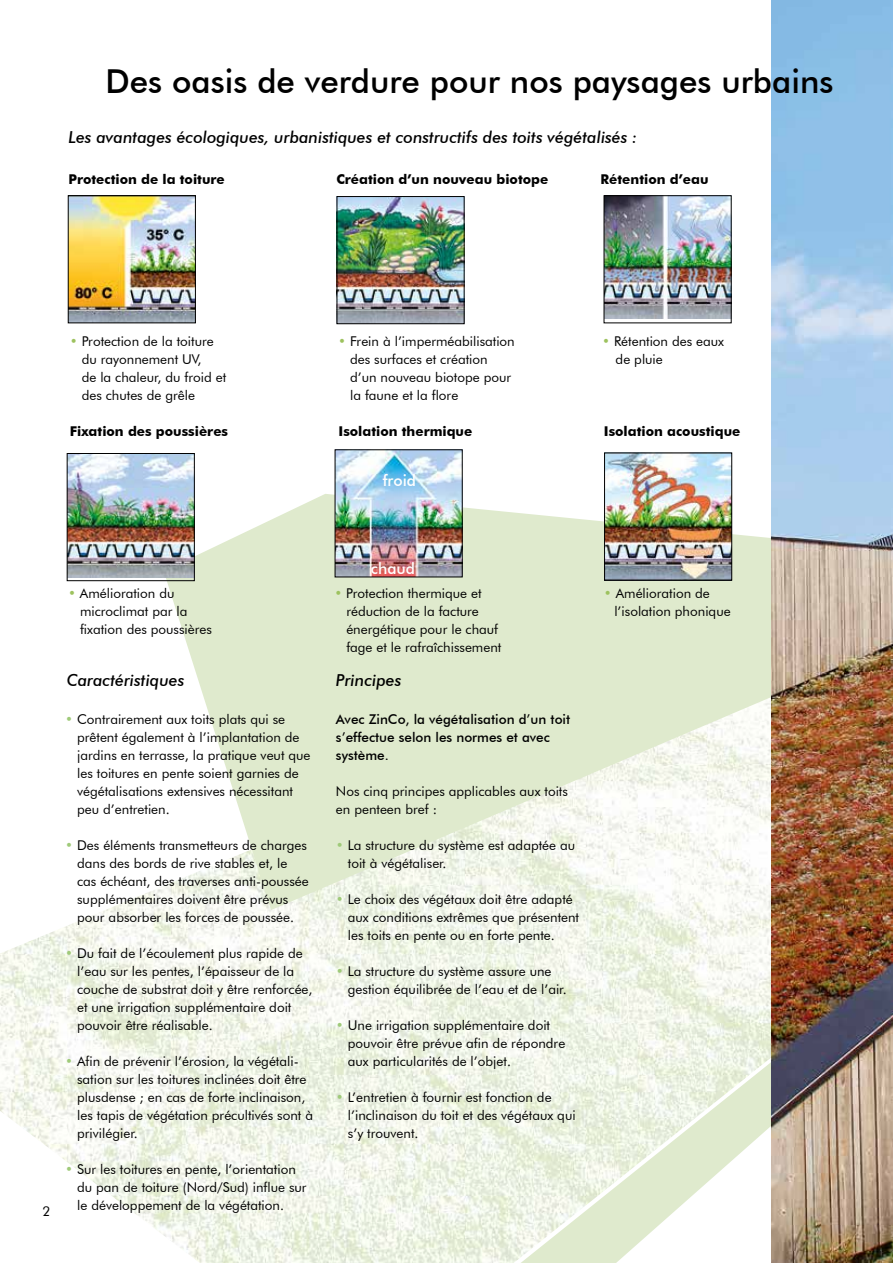
<style>
.page{position:relative;width:893px;height:1263px;background:#fff}
.page>*{position:absolute;margin:0;border:0;box-sizing:border-box;transform-origin:0 0}
.t1{font:500 33px "Futura BT";color:#000}
.t2{font:italic 500 16.5px "Futura BT";color:#000}
.t3{font:500 15.9px "Futura BT";color:#fff}
.t4{font:13.5px/18px "Futura BT";color:#000}
.t5{font:700 13.5px "Futura BT";color:#000}
.t6{font:500 13.5px/18px "Futura BT";color:#000}
.s1{font-weight:500;color:#9dc25e}
.s2{color:#9fca79}
</style>
<div class="page">
<img style="left:0;top:887px;width:772px;height:376px">
<svg style="left:164px;top:494px;width:608px;height:416px;fill:#dfeacd"></svg>
<svg style="left:521px;top:964px;width:251px;height:299px"></svg>
<img style="left:772px;top:0;width:121px;height:1263px">
<img style="left:70px;top:197px;width:124px;height:124px">
<div style="left:68px;top:195px;width:128px;height:128px;border:1px solid #000"></div>
<img style="left:339px;top:198px;width:123px;height:124px">
<div style="left:337px;top:196px;width:127px;height:128px;border:1px solid #000"></div>
<img style="left:606px;top:197px;width:123px;height:122px">
<div style="left:604px;top:195px;width:127px;height:128px;border:1px solid #000"></div>
<img style="left:69px;top:455px;width:124px;height:122px">
<div style="left:67px;top:453px;width:128px;height:128px;border:1px solid #000"></div>
<img style="left:606px;top:455px;width:124px;height:123px">
<div style="left:604px;top:453px;width:128px;height:127px;border:1px solid #000"></div>
<img style="left:337px;top:452px;width:123px;height:123px">
<h1 class="t1" style="left:105px;top:61px;width:729px">Des oasis de verdure pour nos paysages urbains</h1>
<p class="t2" style="left:68px;top:127px;width:571px">Les avantages écologiques, urbanistiques et constructifs des toits végétalisés :</p>
<p class="t5" style="left:68px;top:171px;width:158px">Protection de la toiture</p>
<p class="t5" style="left:336px;top:171px;width:213px">Création d’un nouveau biotope</p>
<p class="t5" style="left:601px;top:171px;width:109px">Rétention d’eau</p>
<p class="t4" style="left:82px;top:332px;width:146px;text-indent:-12px"><span class="s1">•</span> Protection de la toiture du rayonnement UV,<br>de la chaleur, du froid et des chutes de grêle</p>
<p class="t5" style="left:70px;top:423px;width:160px">Fixation des poussières</p>
<p class="t4" style="left:350px;top:332px;width:166px;text-indent:-12px"><span class="s1">•</span> Frein à l’imperméabilisation des surfaces et création d’un nouveau biotope pour la faune et la flore</p>
<p class="t5" style="left:338px;top:423px;width:135px">Isolation thermique</p>
<p class="t3" style="left:383px;top:471px;width:35px">froid</p>
<p class="t4" style="left:616px;top:332px;width:110px;text-indent:-14px"><span class="s1">•</span> Rétention des eaux de pluie</p>
<p class="t5" style="left:604px;top:423px;width:138px">Isolation acoustique</p>
<p class="t4" style="left:43px;top:1202px;width:9px">2</p>
<p class="t4" style="left:80px;top:584px;width:133px;text-indent:-12px"><span class="s1">•</span> Amélioration du microclimat par la fixation des poussières</p>
<p class="t2" style="left:67px;top:670px;width:119px">Caractéristiques</p>
<p class="t4" style="left:77px;top:710px;width:235px;text-indent:-12px"><span class="s2">•</span> Contrairement aux toits plats qui se prêtent également à l’implantation de jardins en terrasse, la pratique veut que les toitures en pente soient garnies de végétalisations extensives nécessitant peu d’entretien.</p>
<p class="t4" style="left:77px;top:836px;width:233px;text-indent:-12px"><span class="s2">•</span> Des éléments transmetteurs de charges dans des bords de rive stables et, le cas échéant, des traverses anti-poussée supplémentaires doivent être prévus pour absorber les forces de poussée.</p>
<p class="t4" style="left:77px;top:944px;width:237px;text-indent:-12px"><span class="s2">•</span> Du fait de l’écoulement plus rapide de l’eau sur les pentes, l’épaisseur de la couche de substrat doit y être renforcée, et une irrigation supplémentaire doit pouvoir être réalisable.</p>
<p class="t4" style="left:77px;top:1052px;width:237px;text-indent:-12px"><span class="s2">•</span> Afin de prévenir l’érosion, la végétali&shy;sation sur les toitures inclinées doit être plusdense ; en cas de forte inclinaison, les tapis de végétation précultivés sont à privilégier.</p>
<p class="t4" style="left:77px;top:1160px;width:231px;text-indent:-12px"><span class="s2">•</span> Sur les toitures en pente, l’orientation du pan de toiture (Nord/Sud) influe sur le développement de la végétation.</p>
<p class="t3" style="left:371px;top:558px;width:46px">chaud</p>
<p class="t4" style="left:346px;top:584px;width:157px;text-indent:-12px"><span class="s1">•</span> Protection thermique et réduction de la facture énergétique pour le chauf fage et le rafraîchissement</p>
<p class="t2" style="left:336px;top:670px;width:67px">Principes</p>
<p class="t6" style="left:336px;top:710px;width:236px">Avec ZinCo, la végétalisation d’un toit s’effectue selon les normes et avec système.</p>
<p class="t4" style="left:336px;top:782px;width:234px">Nos cinq principes applicables aux toits en penteen bref :</p>
<p class="t4" style="left:348px;top:836px;width:229px;text-indent:-12px"><span class="s2">•</span> La structure du système est adaptée au toit à végétaliser.</p>
<p class="t4" style="left:348px;top:890px;width:233px;text-indent:-12px"><span class="s2">•</span> Le choix des végétaux doit être adapté aux conditions extrêmes que présentent les toits en pente ou en forte pente.</p>
<p class="t4" style="left:348px;top:962px;width:220px;text-indent:-12px"><span class="s2">•</span> La structure du système assure une gestion équilibrée de l’eau et de l’air.</p>
<p class="t4" style="left:348px;top:1016px;width:219px;text-indent:-12px"><span class="s2">•</span> Une irrigation supplémentaire doit pouvoir être prévue afin de répondre aux particularités de l’objet.</p>
<p class="t4" style="left:348px;top:1088px;width:229px;text-indent:-12px"><span class="s2">•</span> L’entretien à fournir est fonction de l’inclinaison du toit et des végétaux qui s’y trouvent.</p>
<p class="t4" style="left:614px;top:584px;width:118px;text-indent:-11px"><span class="s1">•</span> Amélioration de l’isolation phonique</p>
</div>
